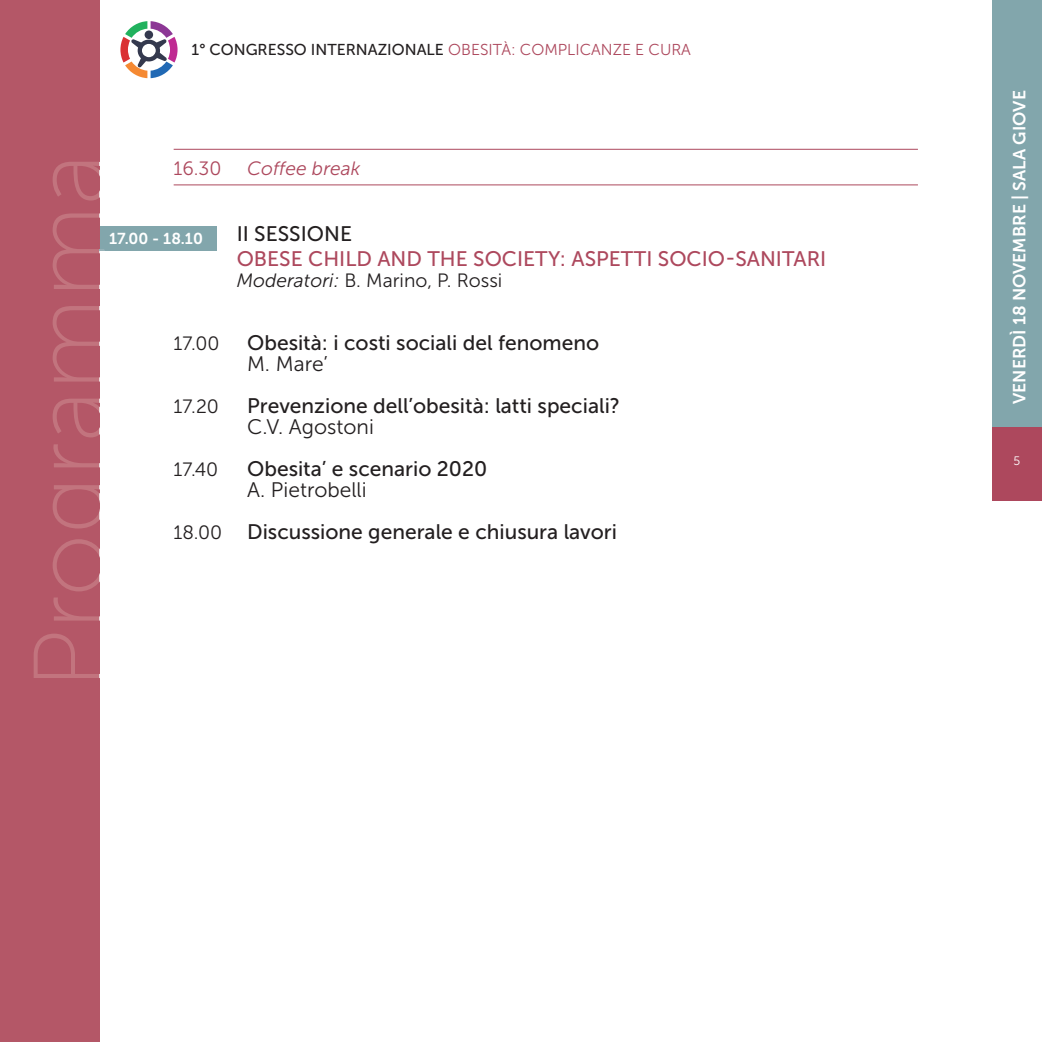
<style>
.page{position:relative;width:1042px;height:1042px;background:#fff}
.page>*{position:absolute;margin:0;border:0;box-sizing:border-box;transform-origin:0 0}
.t1{font:21px "Museo Sans 500";color:#231f20}
.t2{font:21px "Museo Sans 500";color:#ad485d}
.t3{font:21px "Museo Sans 300";color:#231f20}
.t4{font:19.25px "Museo Sans 300";color:#231f20}
.t5{font:italic 19.25px "Museo Sans 300";color:#ad485d}
.t6{font:19.25px "Museo Sans 300";color:#ad485d}
.t7{font:17.5px "Museo Sans 700";color:#fff}
.t8{font:15.75px "Museo Sans 500";color:#231f20}
.t9{font:15.75px "Museo Sans 700";color:#fff}
.t10{font:12.25px "Museo Sans 300";color:#fff}
.s1{font-family:"Museo Sans 300";color:#ad485d}
.s2{font-style:italic}
.s3{font-family:"Museo Sans 300";font-size:19.25px}
</style>
<div class="page">
<div style="left:992px;top:427px;width:50px;height:74px;background:#ad485d"></div>
<div style="left:992px;top:0;width:50px;height:427px;background:#82a6ac"></div>
<div style="left:0;top:226px;width:217px;height:24px;background:#82a6ac"></div>
<hr style="left:174px;top:149px;width:744px;height:1px;background:#ad485d">
<hr style="left:174px;top:184px;width:744px;height:1px;background:#ad485d">
<div style="left:0;top:0;width:99px;height:1042px;background:#b45767"></div>
<svg style="left:34px;top:162px;width:91px;height:516px"></svg>
<svg style="left:120px;top:21px;width:58px;height:57px"></svg>
<div style="left:145px;top:31px;width:8px;height:8px;background:#34394e;border-radius:50%"></div>
<p class="t8" style="left:192px;top:40px;width:501px">1° CONGRESSO INTERNAZIONALE <span class="s1">Obesità: COmPliCanze e Cura</span></p>
<p class="t6" style="left:174px;top:157px;width:49px">16.30</p>
<p class="t5" style="left:247px;top:157px;width:115px">Coffee break</p>
<p class="t9" style="left:109px;top:229px;width:95px">17.00 - 18.10</p>
<p class="t1" style="left:237px;top:221px;width:117px">II SESSIONE</p>
<p class="t2" style="left:237px;top:246px;width:591px">OBESE CHILD AND THE SOCIETY: ASPETTI SOCIO-SANITARI</p>
<p class="t4" style="left:237px;top:269px;width:267px"><span class="s2">Moderatori:</span> b. marino, P. rossi</p>
<p class="t4" style="left:174px;top:332px;width:47px">17.00</p>
<p class="t1" style="left:247px;top:330px;width:353px">Obesità: i costi sociali del fenomeno</p>
<p class="t3" style="left:247px;top:351px;width:82px">m. mare’</p>
<p class="t4" style="left:174px;top:395px;width:47px">17.20</p>
<p class="t1" style="left:247px;top:393px;width:374px">Prevenzione dell’obesità: latti speciali?</p>
<p class="t3" style="left:247px;top:414px;width:128px">C.V. agostoni</p>
<p class="t4" style="left:174px;top:458px;width:46px">17.40</p>
<p class="t1" style="left:247px;top:456px;width:241px">Obesita’ e scenario 2020</p>
<p class="t3" style="left:247px;top:477px;width:121px">a. Pietrobelli</p>
<p class="t1" style="left:174px;top:519px;width:445px"><span class="s3">18.00</span> Discussione generale e chiusura lavori</p>
<p class="t7" style="left:1009px;top:404px;width:315px;rotate:-90deg">VENERDÌ 18 NOVEMBRE | SALA GIOVE</p>
<p class="t10" style="left:1013px;top:453px;width:8px">5</p>
</div>
